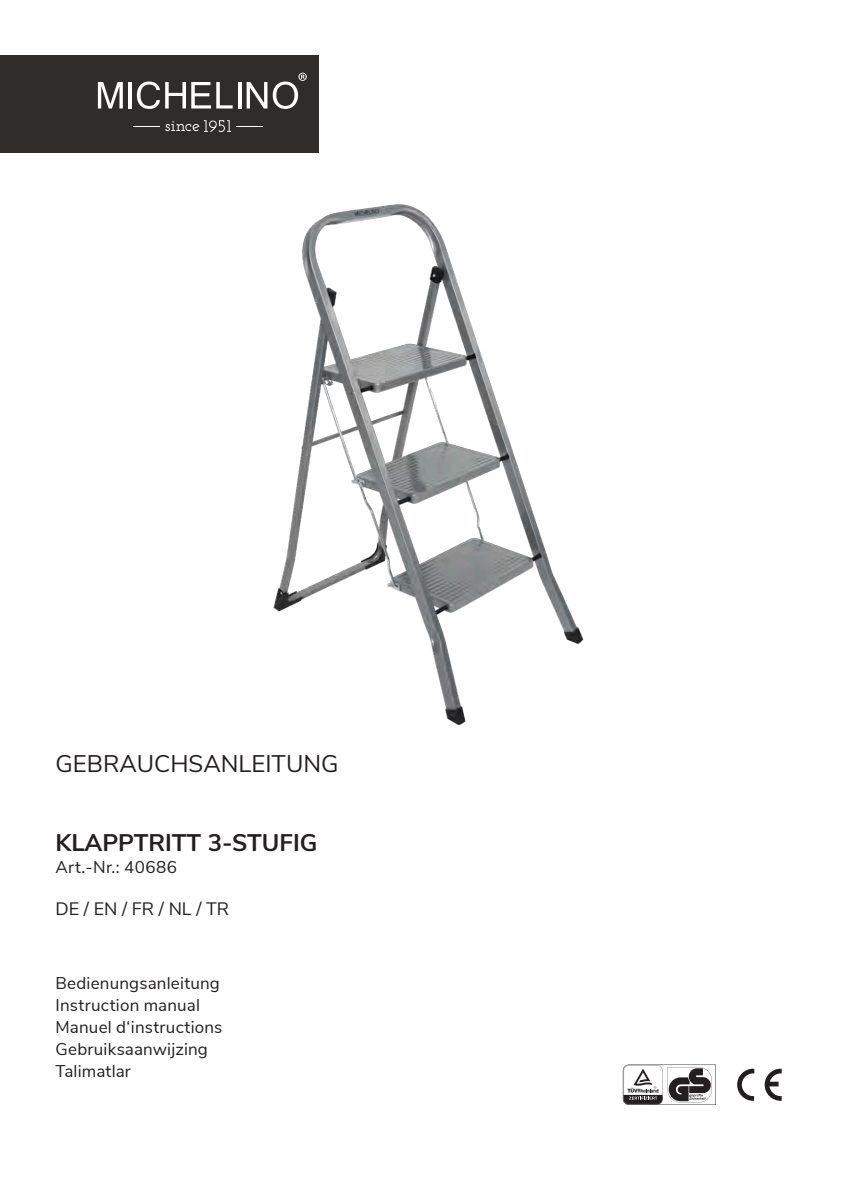
<style>
.page{position:relative;width:841px;height:1192px;background:#fff}
.page>*{position:absolute;margin:0;border:0;box-sizing:border-box;transform-origin:0 0}
.t1{font:24px "Nunito Sans";color:#231f20}
.t2{font:700 24px "Nunito Sans";color:#231f20}
.t3{font:18px "Nunito Sans";color:#231f20}
.t4{font:17px/22px "Nunito Sans";letter-spacing:.01em;color:#231f20}
.t5{font:17px "Nunito Sans";letter-spacing:.03em;color:#231f20}
</style>
<div class="page">
<div style="left:0;top:55px;width:319px;height:98px;background:#2f2c2c"></div>
<svg style="left:98px;top:82px;width:25px;height:26px"></svg>
<hr style="left:128px;top:82px;width:4px;height:26px;background:#fff">
<svg style="left:137px;top:81px;width:96px;height:28px"></svg>
<hr style="left:238px;top:82px;width:3px;height:26px;background:#fff">
<svg style="left:246px;top:82px;width:21px;height:26px"></svg>
<svg style="left:134px;top:120px;width:128px;height:12px"></svg>
<svg style="left:273px;top:73px;width:34px;height:36px"></svg>
<svg style="left:737px;top:1068px;width:17px;height:32px"></svg>
<svg style="left:764px;top:1068px;width:17px;height:32px"></svg>
<img style="left:273px;top:204px;width:311px;height:522px">
<svg style="left:622px;top:1064px;width:93px;height:40px"></svg>
<h1 class="t1" style="left:55px;top:746px;width:284px">GEBRAUCHSANLEITUNG</h1>
<h1 class="t2" style="left:55px;top:825px;width:263px">KLAPPTRITT 3-STUFIG</h1>
<p class="t5" style="left:55px;top:854px;width:123px">Art.-Nr.: 40686</p>
<p class="t3" style="left:55px;top:895px;width:175px">DE / EN / FR / NL / TR</p>
<p class="t4" style="left:55px;top:970px;width:168px">Bedienungsanleitung<br>Instruction manual<br>Manuel d‘instructions<br>Gebruiksaanwijzing<br>Talimatlar</p>
</div>
